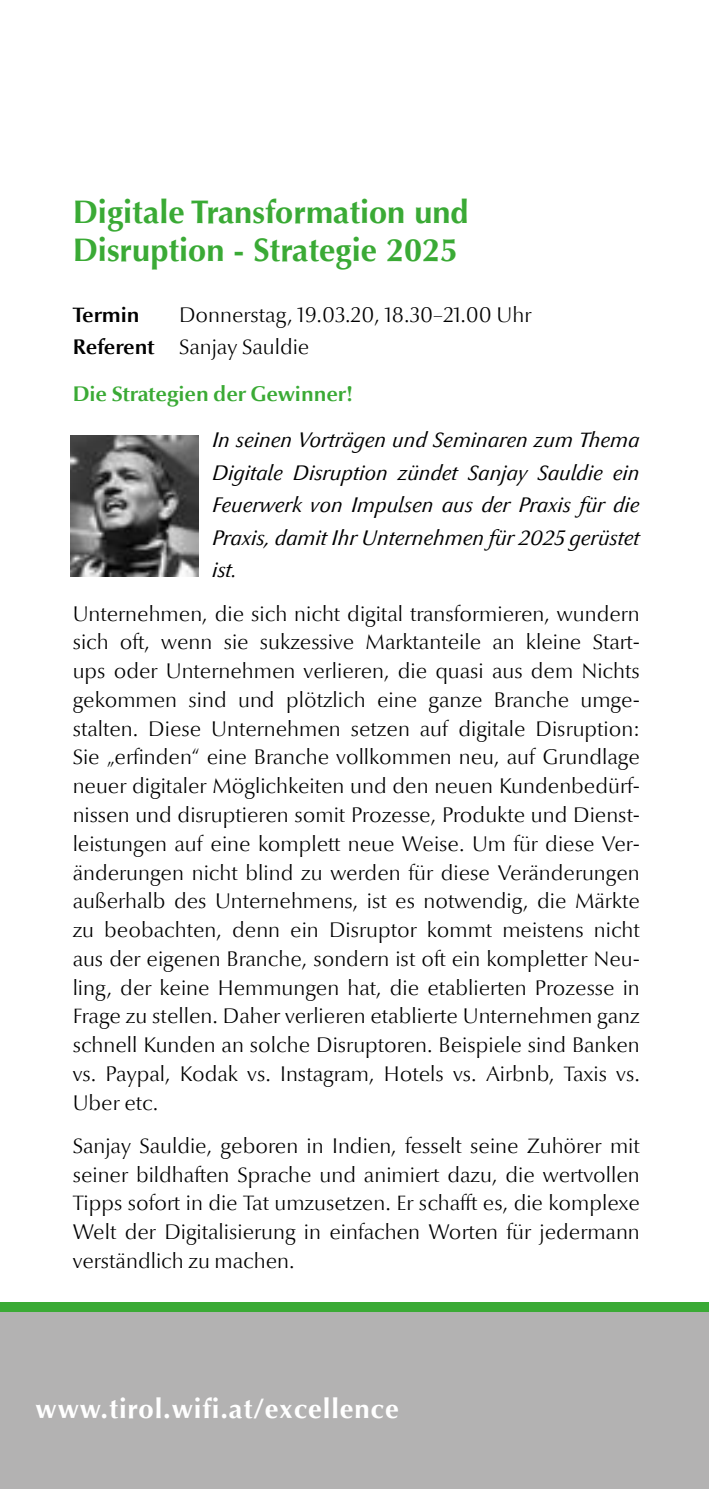
<style>
.page{position:relative;width:709px;height:1489px;background:#fff}
.page>*{position:absolute;margin:0;border:0;box-sizing:border-box;transform-origin:0 0}
.t1{font:700 32.5px/37.5px "Optima";color:#3aaa35}
.t2{font:700 27.5px "Optima";letter-spacing:.03em;color:#fff}
.t3{font:300 21.25px/28.8px "Optima Nova LT";color:#000;text-align:justify}
.t4{font:italic 21.25px/32.5px "Optima Nova LT";color:#000;text-align:justify}
.t5{font:700 21.25px "Optima Nova LT";color:#3aaa35}
.t6{font:700 21.25px "Optima Nova LT";color:#000}
.s1{font-weight:700}
</style>
<div class="page">
<div style="left:0;top:1310px;width:709px;height:178px;background:#b3b2b2"></div>
<div style="left:0;top:1302px;width:709px;height:9px;background:#3aaa35"></div>
<img style="left:71px;top:435px;width:127px;height:141px">
<h1 class="t1" style="left:73px;top:193px;width:397px">Digitale Transformation und<br>Disruption - Strategie 2025</h1>
<p class="t6" style="left:73px;top:302px;width:68px">Termin</p>
<p class="t3" style="left:73px;top:298px;width:460px;line-height:32.5px;text-indent:106px">Donnerstag, 19.03.20, 18.30–21.00 Uhr<br><span class="s1">Referent</span> Sanjay Sauldie</p>
<p class="t5" style="left:73px;top:381px;width:282px">Die Strategien der Gewinner!</p>
<p class="t4" style="left:212px;top:424px;width:429px">In seinen Vorträgen und Seminaren zum Thema Digitale Disruption zündet Sanjay Sauldie ein Feuerwerk von Impulsen aus der Praxis für die Praxis, damit Ihr Unternehmen für 2025 gerüstet ist.</p>
<p class="t3" style="left:73px;top:599px;width:569px">Unternehmen, die sich nicht digital transformieren, wundern sich oft, wenn sie sukzessive Marktanteile an kleine Start&shy;ups oder Unternehmen verlieren, die quasi aus dem Nichts gekommen sind und plötzlich eine ganze Branche umge&shy;stalten. Diese Unternehmen setzen auf digitale Disruption:<br>Sie „erfinden“ eine Branche vollkommen neu, auf Grundlage neuer digitaler Möglichkeiten und den neuen Kundenbedürf&shy;nissen und disruptieren somit Prozesse, Produkte und Dienst&shy;leistungen auf eine komplett neue Weise. Um für diese Ver&shy;änderungen nicht blind zu werden für diese Veränderungen außerhalb des Unternehmens, ist es notwendig, die Märkte zu beobachten, denn ein Disruptor kommt meistens nicht aus der eigenen Branche, sondern ist oft ein kompletter Neu&shy;ling, der keine Hemmungen hat, die etablierten Prozesse in Frage zu stellen. Daher verlieren etablierte Unternehmen ganz schnell Kunden an solche Disruptoren. Beispiele sind Banken vs. Paypal, Kodak vs. Instagram, Hotels vs. Airbnb, Taxis vs.<br>Uber etc.</p>
<p class="t3" style="left:73px;top:1131px;width:568px">Sanjay Sauldie, geboren in Indien, fesselt seine Zuhörer mit seiner bildhaften Sprache und animiert dazu, die wertvollen Tipps sofort in die Tat umzusetzen. Er schafft es, die komplexe Welt der Digitalisierung in einfachen Worten für jedermann verständlich zu machen.</p>
<p class="t2" style="left:35px;top:1390px;width:365px">www.tirol.wifi.at/excellence</p>
</div>
